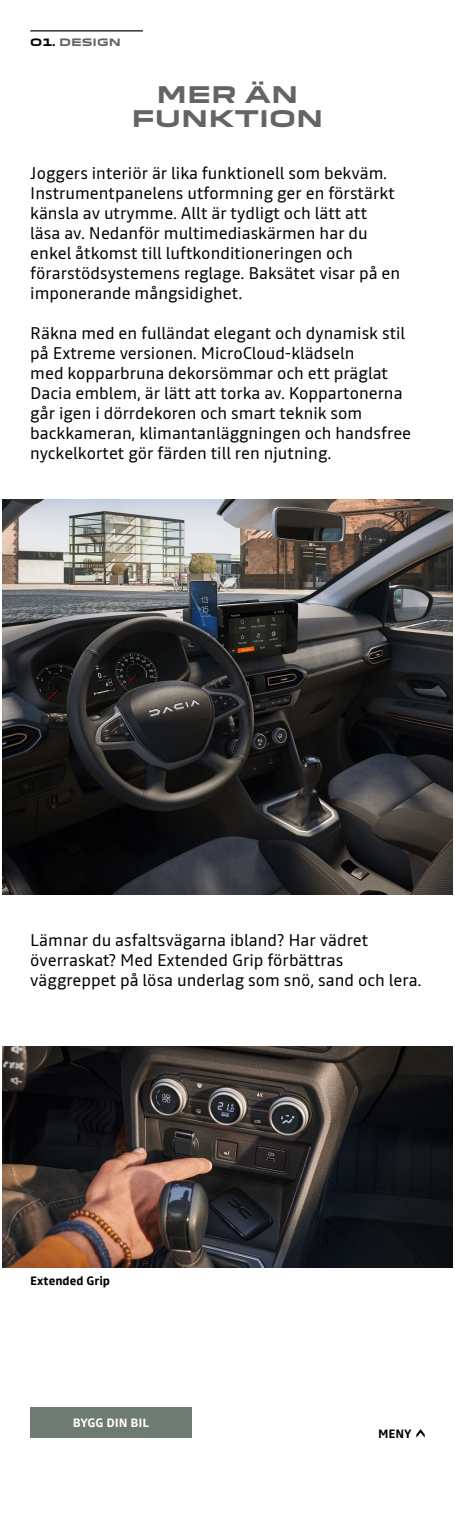
<style>
.page{position:relative;width:455px;height:1520px;background:#fff}
.page>*{position:absolute;margin:0;border:0;box-sizing:border-box;transform-origin:0 0}
.t1{font:700 22.4px/24.4px "Dacia Block Extended";color:#646464;text-align:center}
.t2{font:16.8px/20px "Read";color:#000}
.t3{font:700 12px "Read";color:#000}
.t4{font:700 12px "Read";color:#fff}
.t5{font:700 10px "Dacia Block Extended";color:#646464}
.s1{color:#000}
</style>
<div class="page">
<img style="left:2px;top:1046px;width:450px;height:221px">
<img style="left:2px;top:499px;width:450px;height:395px">
<hr style="left:30px;top:30px;width:113px;height:1px;background:#000">
<div style="left:30px;top:1406px;width:161px;height:31px;background:#6e7b72"></div>
<svg style="left:416px;top:1429px;width:8px;height:8px"></svg>
<p class="t5" style="left:30px;top:37px;width:92px"><span class="s1">O1.</span> DESIGN</p>
<h1 class="t1" style="left:131px;top:83px;width:193px">MER ÄN<br>FUNKTION</h1>
<p class="t2" style="left:30px;top:163px;width:371px">Joggers interiör är lika funktionell som bekväm.<br>Instrumentpanelens utformning ger en förstärkt känsla av utrymme. Allt är tydligt och lätt att läsa av. Nedanför multimediaskärmen har du enkel åtkomst till luftkonditioneringen och förarstödsystemens reglage. Baksätet visar på en imponerande mångsidighet.</p>
<p class="t2" style="left:30px;top:323px;width:382px">Räkna med en fulländat elegant och dynamisk stil på Extreme versionen. MicroCloud-klädseln<br>med kopparbruna dekorsömmar och ett präglat Dacia emblem, är lätt att torka av. Koppartonerna går igen i dörrdekoren och smart teknik som backkameran, klimantanläggningen och handsfree nyckelkortet gör färden till ren njutning.</p>
<p class="t2" style="left:30px;top:930px;width:392px">Lämnar du asfaltsvägarna ibland? Har vädret överraskat? Med Extended Grip förbättras väggreppet på lösa underlag som snö, sand och lera.</p>
<p class="t3" style="left:30px;top:1272px;width:81px">Extended Grip</p>
<p class="t4" style="left:73px;top:1413px;width:78px">BYGG DIN BIL</p>
<p class="t3" style="left:378px;top:1424px;width:35px">MENY</p>
</div>
